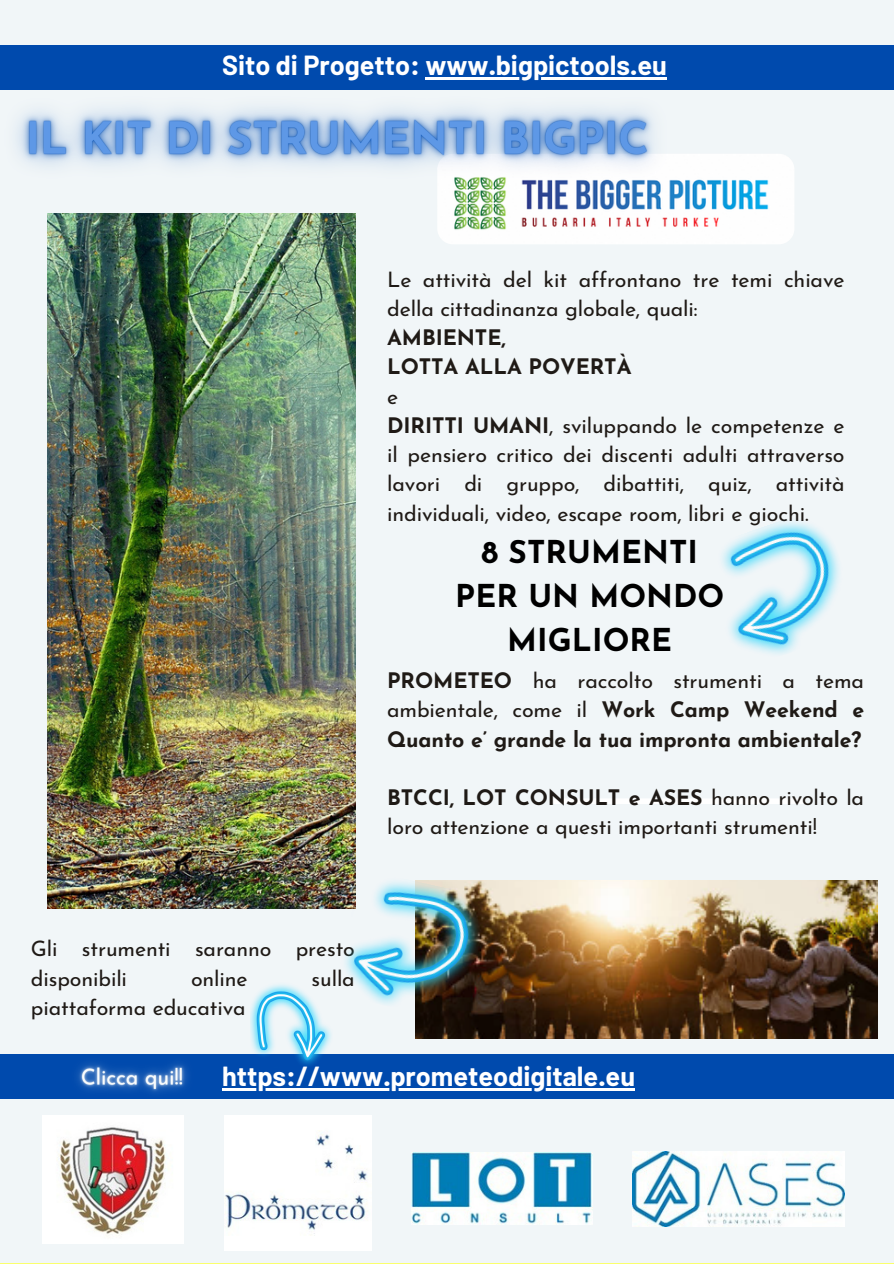
<style>
.page{position:relative;width:894px;height:1264px;background:#fff}
.page>*{position:absolute;margin:0;border:0;box-sizing:border-box;transform-origin:0 0}
.t1{font:700 31.5px/43.8px "Josefin Sans";color:#000;text-align:center}
.t2{font:700 27px "Barlow";color:#fff}
.t3{font:21.3px/29.2px "Josefin Sans";letter-spacing:-.005em;color:#1f1a16}
.t4{font:700 21.3px/29.2px "Josefin Sans";letter-spacing:-.005em;color:#1f1a16}
.s1{font-weight:700}
.s2{font-weight:400}
</style>
<div class="page">
<div style="left:0;top:0;width:892px;height:1263px;background:#f1f6f8"></div>
<div style="left:0;top:45px;width:893px;height:45px;background:#004aad"></div>
<div style="left:552px;top:798px;width:251px;height:6px;background:#fff"></div>
<div style="left:0;top:1053px;width:893px;height:45px;background:#004aad"></div>
<img style="left:437px;top:154px;width:357px;height:90px;border-radius:16px">
<img style="left:43px;top:1115px;width:140px;height:128px">
<img style="left:225px;top:1115px;width:146px;height:135px">
<img style="left:411px;top:1152px;width:181px;height:72px">
<img style="left:632px;top:1151px;width:212px;height:75px">
<img style="left:48px;top:213px;width:307px;height:695px">
<img style="left:722px;top:522px;width:117px;height:132px">
<img style="left:415px;top:880px;width:462px;height:158px">
<img style="left:16px;top:77px;width:692px;height:134px">
<hr style="left:425px;top:77px;width:241px;height:3px;background:#fff">
<hr style="left:222px;top:1088px;width:413px;height:2px;background:#fff">
<img style="left:332px;top:869px;width:158px;height:154px">
<img style="left:251px;top:982px;width:82px;height:83px">
<img style="left:58px;top:1053px;width:148px;height:46px">
<p class="t2" style="left:222px;top:48px;width:446px">Sito di Progetto: www.bigpictools.eu</p>
<p class="t3" style="left:387px;top:266px;width:459px">Le attività del kit affrontano tre temi chiave della cittadinanza globale, quali:</p>
<p class="t4" style="left:387px;top:325px;width:246px">AMBIENTE,<br>LOTTA ALLA POVERTÀ</p>
<p class="t3" style="left:387px;top:383px;width:459px">e<br><span class="s1">DIRITTI UMANI</span>, sviluppando le competenze e il pensiero critico dei discenti adulti attraverso lavori di gruppo, dibattiti, quiz, attività individuali, video, escape room, libri e giochi.</p>
<p class="t1" style="left:455px;top:533px;width:270px">8 STRUMENTI<br>PER UN MONDO<br>MIGLIORE</p>
<p class="t4" style="left:387px;top:668px;width:478px;text-align:justify">PROMETEO <span class="s2">ha raccolto strumenti a tema ambientale, come il</span> Work Camp Weekend e Quanto e’ grande la tua impronta ambientale?</p>
<p class="t3" style="left:387px;top:785px;width:478px"><span class="s1">BTCCI, LOT CONSULT e ASES</span> hanno rivolto la loro attenzione a questi importanti strumenti!</p>
<p class="t3" style="left:31px;top:936px;width:325px">Gli strumenti saranno presto disponibili</p>
<p class="t3" style="left:191px;top:965px;width:58px">online</p>
<p class="t3" style="left:311px;top:965px;width:45px">sulla</p>
<p class="t3" style="left:31px;top:994px;width:216px">piattaforma educativa</p>
<p class="t2" style="left:222px;top:1058px;width:414px">https://www.prometeodigitale.eu</p>
</div>
